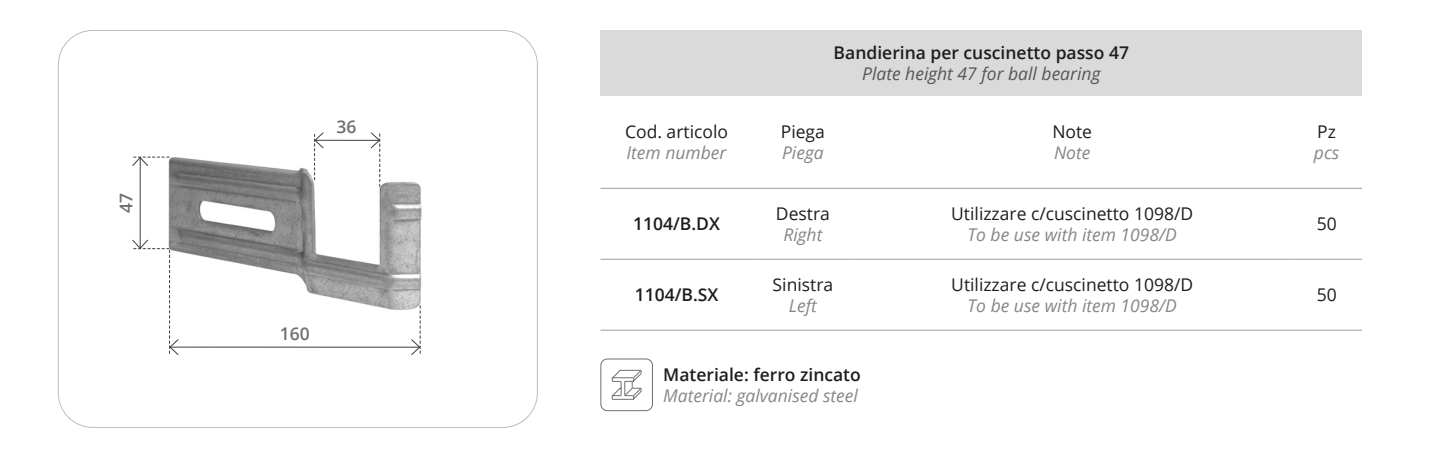
<style>
.page{position:relative;width:1447px;height:459px;background:#fff}
.page>*{position:absolute;margin:0;border:0;box-sizing:border-box;transform-origin:0 0}
.t1{font:17.5px "Open Sans";color:#1d1d1b}
.t2{font:italic 17.5px "Open Sans";color:#878787}
.t3{font:600 17.5px "Open Sans";color:#1d1d1b}
.t4{font:italic 17.5px "Open Sans";color:#575756}
.t5{font:600 17.5px "Open Sans";color:#70706f}
</style>
<div class="page">
<img style="left:139px;top:133px;width:283px;height:215px">
<svg style="left:611px;top:369px;width:31px;height:31px"></svg>
<div style="left:600px;top:358px;width:53px;height:53px;border:1px solid #70706f;border-radius:7px"></div>
<div style="left:600px;top:30px;width:762px;height:66px;background:#dadada"></div>
<hr style="left:600px;top:188px;width:152px;height:1px;background:#9d9d9d">
<hr style="left:752px;top:188px;width:101px;height:1px;background:#9d9d9d">
<hr style="left:853px;top:188px;width:438px;height:1px;background:#9d9d9d">
<hr style="left:1291px;top:188px;width:71px;height:1px;background:#9d9d9d">
<hr style="left:600px;top:259px;width:152px;height:1px;background:#9d9d9d">
<hr style="left:752px;top:259px;width:101px;height:1px;background:#9d9d9d">
<hr style="left:853px;top:259px;width:438px;height:1px;background:#9d9d9d">
<hr style="left:1291px;top:259px;width:71px;height:1px;background:#9d9d9d">
<hr style="left:600px;top:329px;width:152px;height:1px;background:#9d9d9d">
<hr style="left:752px;top:329px;width:101px;height:1px;background:#9d9d9d">
<hr style="left:853px;top:329px;width:438px;height:1px;background:#9d9d9d">
<hr style="left:1291px;top:329px;width:71px;height:1px;background:#9d9d9d">
<hr style="left:140px;top:157px;width:1px;height:91px;background:#3d3d3c">
<hr style="left:170px;top:346px;width:250px;height:1px;background:#3d3d3c">
<svg style="left:411px;top:305px;width:10px;height:50px"></svg>
<svg style="left:132px;top:156px;width:37px;height:10px"></svg>
<svg style="left:132px;top:239px;width:47px;height:116px"></svg>
<hr style="left:315px;top:140px;width:64px;height:1px;background:#3d3d3c">
<svg style="left:370px;top:132px;width:10px;height:55px"></svg>
<svg style="left:314px;top:132px;width:10px;height:48px"></svg>
<p class="t5" style="left:114px;top:213px;width:21px;rotate:-90deg">47</p>
<p class="t5" style="left:336px;top:114px;width:21px">36</p>
<p class="t5" style="left:280px;top:321px;width:31px">160</p>
<p class="t1" style="left:625px;top:120px;width:104px">Cod. articolo</p>
<p class="t2" style="left:626px;top:141px;width:101px">Item number</p>
<p class="t3" style="left:633px;top:212px;width:88px">1104/B.DX</p>
<p class="t3" style="left:635px;top:283px;width:85px">1104/B.SX</p>
<p class="t3" style="left:834px;top:41px;width:297px">Bandierina per cuscinetto passo 47</p>
<p class="t4" style="left:862px;top:62px;width:240px">Plate height 47 for ball bearing</p>
<p class="t1" style="left:781px;top:120px;width:46px">Piega</p>
<p class="t2" style="left:782px;top:141px;width:43px">Piega</p>
<p class="t1" style="left:1052px;top:120px;width:41px">Note</p>
<p class="t2" style="left:1054px;top:141px;width:38px">Note</p>
<p class="t1" style="left:776px;top:201px;width:55px">Destra</p>
<p class="t2" style="left:783px;top:222px;width:40px">Right</p>
<p class="t1" style="left:773px;top:272px;width:62px">Sinistra</p>
<p class="t2" style="left:789px;top:293px;width:30px">Left</p>
<p class="t1" style="left:951px;top:201px;width:244px">Utilizzare c/cuscinetto 1098/D</p>
<p class="t2" style="left:967px;top:222px;width:211px">To be use with item 1098/D</p>
<p class="t1" style="left:951px;top:272px;width:244px">Utilizzare c/cuscinetto 1098/D</p>
<p class="t2" style="left:967px;top:293px;width:211px">To be use with item 1098/D</p>
<p class="t3" style="left:663px;top:362px;width:199px">Materiale: ferro zincato</p>
<p class="t2" style="left:663px;top:383px;width:196px">Material: galvanised steel</p>
<p class="t1" style="left:1317px;top:120px;width:20px">Pz</p>
<p class="t2" style="left:1314px;top:141px;width:27px">pcs</p>
<p class="t1" style="left:1317px;top:212px;width:22px">50</p>
<p class="t1" style="left:1317px;top:283px;width:22px">50</p>
</div>
